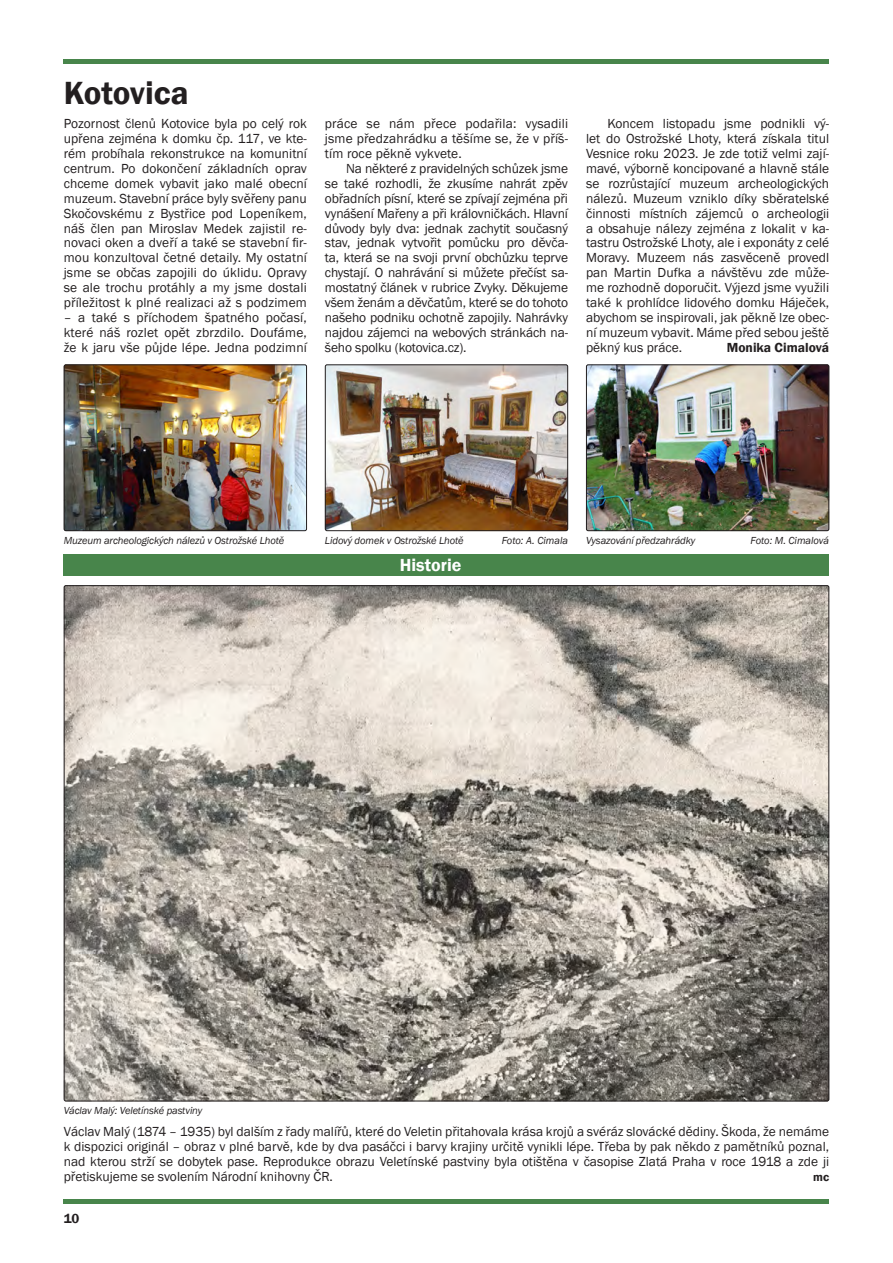
<style>
.page{position:relative;width:893px;height:1263px;background:#fff}
.page>*{position:absolute;margin:0;border:0;box-sizing:border-box;transform-origin:0 0}
.t1{font:600 33px "Franklin Gothic";color:#231f20}
.t2{font:600 18px "Franklin Gothic";color:#fff}
.t3{font:13.5px/14.9px "Franklin Gothic";color:#231f20;text-align:justify}
.t4{font:600 13.5px "Franklin Gothic";color:#231f20}
.t5{font:600 12px "Franklin Gothic";color:#231f20}
.t6{font:italic 10.5px "Franklin Gothic";letter-spacing:-.01em;color:#231f20}
</style>
<div class="page">
<hr style="left:64px;top:60px;width:765px;height:4px;background:#48854b">
<hr style="left:64px;top:1199px;width:765px;height:4px;background:#48854b">
<img style="left:325px;top:364px;width:243px;height:167px">
<div style="left:325px;top:364px;width:243px;height:167px;border:1px solid #231f20;border-radius:2px"></div>
<img style="left:64px;top:364px;width:243px;height:167px">
<div style="left:64px;top:364px;width:243px;height:167px;border:1px solid #231f20;border-radius:2px"></div>
<img style="left:586px;top:364px;width:243px;height:167px">
<div style="left:586px;top:364px;width:243px;height:167px;border:1px solid #231f20;border-radius:2px"></div>
<div style="left:64px;top:554px;width:765px;height:22px;background:#48854b"></div>
<img style="left:64px;top:585px;width:765px;height:516px">
<h1 class="t1" style="left:64px;top:73px;width:126px">Kotovica</h1>
<p class="t3" style="left:64px;top:117px;width:245px">Pozornost členů Kotovice byla po celý rok upřena zejména k domku čp. 117, ve kte&shy;rém probíhala rekonstrukce na komunitní centrum. Po dokončení základních oprav chceme domek vybavit jako malé obecní muzeum. Stavební práce byly svěřeny panu Skočovskému z Bystřice pod Lopeníkem, náš člen pan Miroslav Medek zajistil re&shy;novaci oken a dveří a také se stavební fir&shy;mou konzultoval četné detaily. My ostatní jsme se občas zapojili do úklidu. Opravy se ale trochu protáhly a my jsme dostali příležitost k plné realizaci až s podzimem</p>
<p class="t3" style="left:64px;top:310px;width:245px">– a také s příchodem špatného počasí, které náš rozlet opět zbrzdilo. Doufáme, že k jaru vše půjde lépe. Jedna podzimní</p>
<p class="t3" style="left:325px;top:117px;width:245px">práce se nám přece podařila: vysadili jsme předzahrádku a těšíme se, že v příš&shy;tím roce pěkně vykvete.</p>
<p class="t3" style="left:325px;top:161px;width:245px;text-indent:21px">Na některé z pravidelných schůzek jsme se také rozhodli, že zkusíme nahrát zpěv obřadních písní, které se zpívají zejména při vynášení Mařeny a při královničkách. Hlavní důvody byly dva: jednak zachytit současný stav, jednak vytvořit pomůcku pro děvča&shy;ta, která se na svoji první obchůzku teprve chystají. O nahrávání si můžete přečíst sa&shy;mostatný článek v rubrice Zvyky. Děkujeme všem ženám a děvčatům, které se do tohoto našeho podniku ochotně zapojily. Nahrávky najdou zájemci na webových stránkách na&shy;šeho spolku (kotovica.cz).</p>
<p class="t3" style="left:586px;top:117px;width:245px;text-indent:21px">Koncem listopadu jsme podnikli vý&shy;let do Ostrožské Lhoty, která získala titul Vesnice roku 2023. Je zde totiž velmi zají&shy;mavé, výborně koncipované a hlavně stále se rozrůstající muzeum archeologických nálezů. Muzeum vzniklo díky sběratelské činnosti místních zájemců o archeologii a obsahuje nálezy zejména z lokalit v ka&shy;tastru Ostrožské Lhoty, ale i exponáty z celé Moravy. Muzeem nás zasvěceně provedl pan Martin Dufka a návštěvu zde může&shy;me rozhodně doporučit. Výjezd jsme využili také k prohlídce lidového domku Háječek, abychom se inspirovali, jak pěkně lze obec&shy;ní muzeum vybavit. Máme před sebou ještě pěkný kus práce.</p>
<p class="t4" style="left:727px;top:339px;width:104px">Monika Cimalová</p>
<p class="t6" style="left:64px;top:534px;width:222px">Muzeum archeologických nálezů v Ostrožské Lhotě</p>
<p class="t6" style="left:502px;top:534px;width:68px">Foto: A. Cimala</p>
<p class="t6" style="left:586px;top:534px;width:111px">Vysazování předzahrádky</p>
<p class="t6" style="left:751px;top:534px;width:80px">Foto: M. Cimalová</p>
<p class="t6" style="left:325px;top:534px;width:140px">Lidový domek v Ostrožské Lhotě</p>
<h2 class="t2" style="left:400px;top:554px;width:63px">Historie</h2>
<p class="t6" style="left:64px;top:1104px;width:140px">Václav Malý: Veletínské pastviny</p>
<p class="t3" style="left:64px;top:1125px;width:767px">Václav Malý (1874 – 1935) byl dalším z řady malířů, které do Veletin přitahovala krása krojů a svéráz slovácké dědiny. Škoda, že nemáme k dispozici originál – obraz v plné barvě, kde by dva pasáčci i barvy krajiny určitě vynikli lépe. Třeba by pak někdo z pamětníků poznal, nad kterou strží se dobytek pase. Reprodukce obrazu Veletínské pastviny byla otištěna v časopise Zlatá Praha v roce 1918 a zde ji přetiskujeme se svolením Národní knihovny ČR.</p>
<p class="t5" style="left:813px;top:1170px;width:17px">mc</p>
<p class="t4" style="left:64px;top:1210px;width:17px">10</p>
</div>
